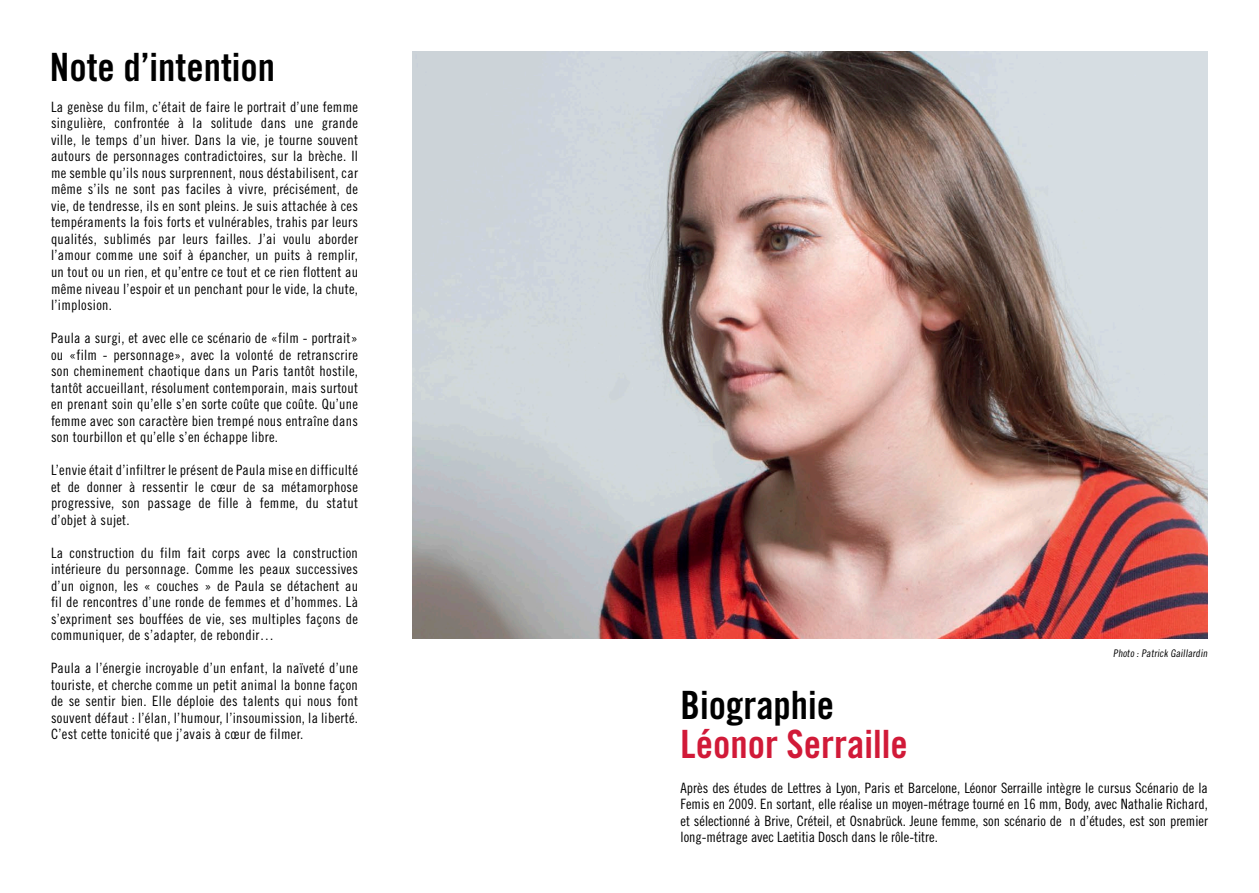
<style>
.page{position:relative;width:1259px;height:893px;background:#fff}
.page>*{position:absolute;margin:0;border:0;box-sizing:border-box;transform-origin:0 0}
.t1{font:39px "Trade Gothic Bold Cond Twenty";color:#000}
.t2{font:39px "Trade Gothic Bold Cond Twenty";color:#d11a38}
.t3{font:14.25px/16.5px "Trade Gothic Cond Eighteen";letter-spacing:.02em;color:#000;text-align:justify}
.t4{font:10.5px "Trade Gothic Cond Eighteen";color:#000}
</style>
<div class="page">
<img style="left:412px;top:51px;width:796px;height:588px">
<h1 class="t1" style="left:50px;top:43px;width:227px">Note d’intention</h1>
<p class="t3" style="left:51px;top:98px;width:308px">La genèse du film, c’était de faire le portrait d’une femme singulière, confrontée à la solitude dans une grande ville, le temps d’un hiver. Dans la vie, je tourne souvent autours de personnages contradictoires, sur la brèche. Il me semble qu’ils nous surprennent, nous déstabilisent, car même s’ils ne sont pas faciles à vivre, précisément, de vie, de tendresse, ils en sont pleins. Je suis attachée à ces tempéraments la fois forts et vulnérables, trahis par leurs qualités, sublimés par leurs failles. J’ai voulu aborder l’amour comme une soif à épancher, un puits à remplir, un tout ou un rien, et qu’entre ce tout et ce rien flottent au même niveau l’espoir et un penchant pour le vide, la chute, l’implosion.</p>
<p class="t3" style="left:51px;top:329px;width:308px">Paula a surgi, et avec elle ce scénario de «film - portrait» ou «film - personnage», avec la volonté de retranscrire son cheminement chaotique dans un Paris tantôt hostile, tantôt accueillant, résolument contemporain, mais surtout en prenant soin qu’elle s’en sorte coûte que coûte. Qu’une femme avec son caractère bien trempé nous entraîne dans son tourbillon et qu’elle s’en échappe libre.</p>
<p class="t3" style="left:51px;top:462px;width:308px">L’envie était d’infiltrer le présent de Paula mise en difficulté et de donner à ressentir le cœur de sa métamorphose progressive, son passage de fille à femme, du statut d’objet à sujet.</p>
<p class="t3" style="left:51px;top:544px;width:308px">La construction du film fait corps avec la construction intérieure du personnage. Comme les peaux successives d’un oignon, les « couches » de Paula se détachent au fil de rencontres d’une ronde de femmes et d’hommes. Là s’expriment ses bouffées de vie, ses multiples façons de communiquer, de s’adapter, de rebondir…</p>
<p class="t3" style="left:51px;top:660px;width:308px">Paula a l’énergie incroyable d’un enfant, la naïveté d’une touriste, et cherche comme un petit animal la bonne façon de se sentir bien. Elle déploie des talents qui nous font souvent défaut : l’élan, l’humour, l’insoumission, la liberté.<br>C’est cette tonicité que j’avais à cœur de filmer.</p>
<h1 class="t1" style="left:680px;top:681px;width:155px">Biographie</h1>
<h1 class="t2" style="left:680px;top:720px;width:229px">Léonor Serraille</h1>
<p class="t4" style="left:1113px;top:646px;width:97px">Photo : Patrick Gaillardin</p>
<p class="t3" style="left:680px;top:779px;width:529px">Après des études de Lettres à Lyon, Paris et Barcelone, Léonor Serraille intègre le cursus Scénario de la Femis en 2009. En sortant, elle réalise un moyen-métrage tourné en 16 mm, Body, avec Nathalie Richard, et sélectionné à Brive, Créteil, et Osnabrück. Jeune femme, son scénario de n d’études, est son premier long-métrage avec Laetitia Dosch dans le rôle-titre.</p>
</div>
